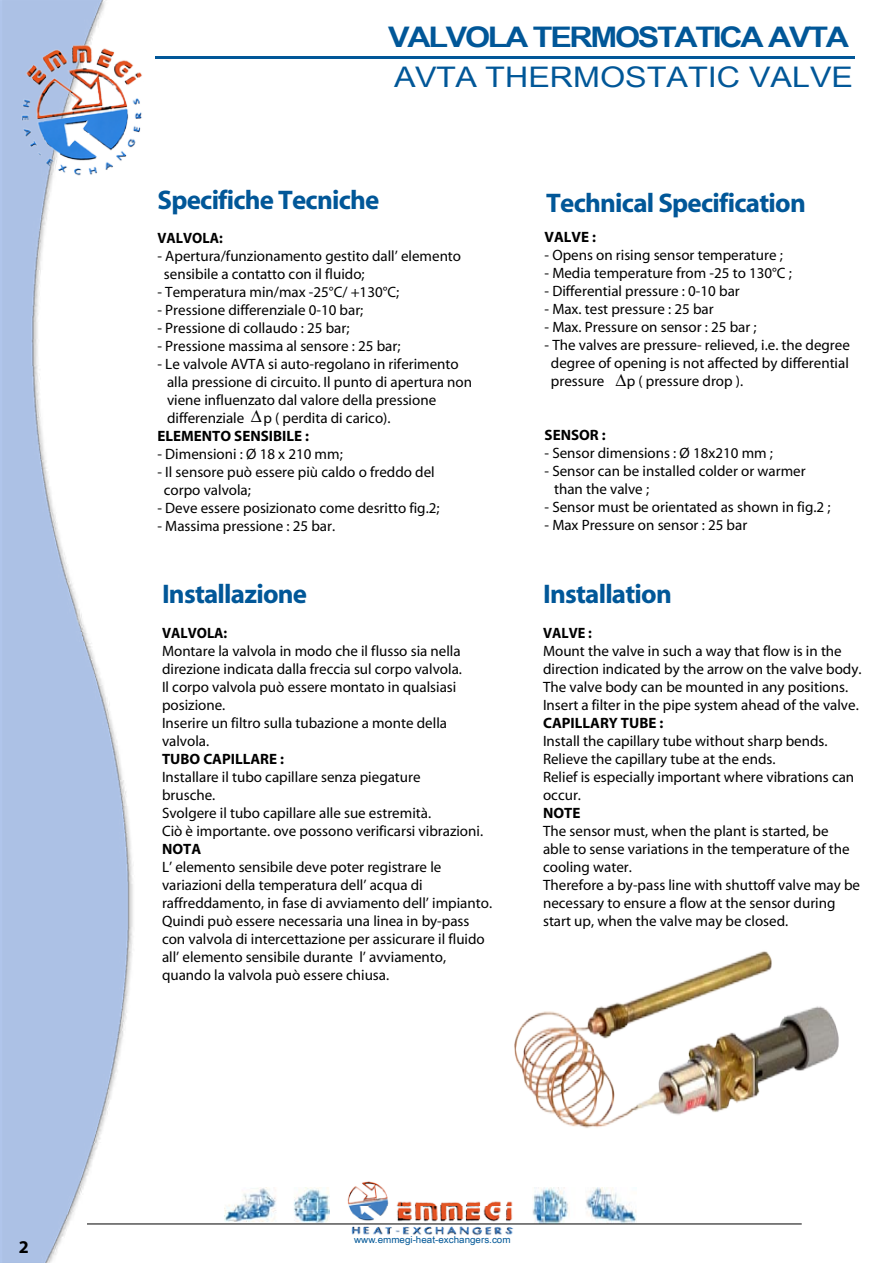
<style>
.page{position:relative;width:893px;height:1263px;background:#fff}
.page>*{position:absolute;margin:0;border:0;box-sizing:border-box;transform-origin:0 0}
.t1{font:700 28.35px "Arial Narrow";letter-spacing:-.06em;color:#015798;scale:1.39 1}
.t2{font:28.35px "Arial Narrow";color:#015798;scale:1.39 1}
.t3{font:700 27px "Myriad";letter-spacing:-.03em;color:#015798}
.t4{font:18px "Arial Narrow";color:#000}
.t5{font:700 18px "Myriad";color:#000}
.t6{font:15px/18px "Myriad";color:#000}
.t7{font:700 15px "Myriad";color:#000}
.t8{font:700 15px "Myriad";color:#000;scale:.95 1}
.t9{font:9.6px "Arial Narrow";color:#005797;scale:1.25 1}
</style>
<div class="page">
<img style="left:0;top:233px;width:135px;height:1030px">
<hr style="left:155px;top:56px;width:699px;height:3px;background:#015798">
<img style="left:0;top:0;width:142px;height:233px">
<img style="left:225px;top:1187px;width:100px;height:36px">
<img style="left:325px;top:1181px;width:257px;height:55px">
<img style="left:532px;top:1192px;width:105px;height:31px">
<hr style="left:87px;top:1223px;width:715px;height:1px;background:#000">
<img style="left:499px;top:951px;width:340px;height:241px">
<p class="t5" style="left:19px;top:1237px;width:11px">2</p>
<h1 class="t1" style="left:388px;top:15px;width:333px">VALVOLA TERMOSTATICA AVTA</h1>
<h1 class="t2" style="left:394px;top:56px;width:332px">AVTA THERMOSTATIC VALVE</h1>
<h2 class="t3" style="left:158px;top:186px;width:223px">Specifiche Tecniche</h2>
<h2 class="t3" style="left:546px;top:189px;width:261px">Technical Specification</h2>
<p class="t8" style="left:158px;top:231px;width:70px">VALVOLA:</p>
<p class="t6" style="left:164px;top:248px;width:299px;text-indent:-6px">- Apertura/funzionamento gestito dall’ elemento sensibile a contatto con il fluido;</p>
<p class="t6" style="left:158px;top:284px;width:243px">- Temperatura min/max -25°C/ +130°C;</p>
<p class="t6" style="left:158px;top:302px;width:207px">- Pressione differenziale 0-10 bar;</p>
<p class="t6" style="left:158px;top:320px;width:193px">- Pressione di collaudo : 25 bar;</p>
<p class="t6" style="left:158px;top:338px;width:244px">- Pressione massima al sensore : 25 bar;</p>
<p class="t6" style="left:167px;top:356px;width:307px;text-indent:-10px">- Le valvole AVTA si auto-regolano in riferimento alla pressione di circuito. Il punto di apertura non viene influenzato dal valore della pressione differenziale</p>
<p class="t4" style="left:251px;top:403px;width:13px">∆</p>
<p class="t6" style="left:263px;top:410px;width:129px">p ( perdita di carico).</p>
<p class="t7" style="left:158px;top:429px;width:153px">ELEMENTO SENSIBILE :</p>
<p class="t6" style="left:158px;top:446px;width:187px">- Dimensioni : Ø 18 x 210 mm;</p>
<p class="t6" style="left:164px;top:464px;width:272px;text-indent:-6px">- Il sensore può essere più caldo o freddo del corpo valvola;</p>
<p class="t6" style="left:158px;top:500px;width:284px">- Deve essere posizionato come desritto fig.2;</p>
<p class="t6" style="left:158px;top:518px;width:179px">- Massima pressione : 25 bar.</p>
<h2 class="t3" style="left:162px;top:580px;width:147px">Installazione</h2>
<p class="t8" style="left:162px;top:625px;width:70px">VALVOLA:</p>
<p class="t6" style="left:162px;top:642px;width:301px">Montare la valvola in modo che il flusso sia nella direzione indicata dalla freccia sul corpo valvola.<br>Il corpo valvola può essere montato in qualsiasi posizione.<br>Inserire un filtro sulla tubazione a monte della valvola.</p>
<p class="t7" style="left:162px;top:751px;width:124px">TUBO CAPILLARE :</p>
<p class="t6" style="left:162px;top:768px;width:323px">Installare il tubo capillare senza piegature<br>brusche.<br>Svolgere il tubo capillare alle sue estremità.<br>Ciò è importante. ove possono verificarsi vibrazioni.</p>
<p class="t7" style="left:162px;top:841px;width:41px">NOTA</p>
<p class="t6" style="left:162px;top:858px;width:332px">L’ elemento sensibile deve poter registrare le variazioni della temperatura dell’ acqua di raffreddamento, in fase di avviamento dell’ impianto.<br>Quindi può essere necessaria una linea in by-pass con valvola di intercettazione per assicurare il fluido all’ elemento sensibile durante l’ avviamento, quando la valvola può essere chiusa.</p>
<p class="t7" style="left:545px;top:229px;width:53px">VALVE :</p>
<p class="t6" style="left:545px;top:246px;width:240px">- Opens on rising sensor temperature ;</p>
<p class="t6" style="left:545px;top:264px;width:249px">- Media temperature from -25 to 130°C ;</p>
<p class="t6" style="left:545px;top:282px;width:197px">- Differential pressure : 0-10 bar</p>
<p class="t6" style="left:545px;top:300px;width:171px">- Max. test pressure : 25 bar</p>
<p class="t6" style="left:545px;top:318px;width:214px">- Max. Pressure on sensor : 25 bar ;</p>
<p class="t6" style="left:551px;top:336px;width:300px;text-align:justify;text-indent:-6px">- The valves are pressure- relieved, i.e. the degree degree of opening is not affected by differential pressure</p>
<p class="t4" style="left:615px;top:367px;width:13px">∆</p>
<p class="t6" style="left:627px;top:372px;width:118px">p ( pressure drop ).</p>
<p class="t7" style="left:545px;top:427px;width:63px">SENSOR :</p>
<p class="t6" style="left:545px;top:444px;width:230px">- Sensor dimensions : Ø 18x210 mm ;</p>
<p class="t6" style="left:554px;top:462px;width:253px;text-indent:-10px">- Sensor can be installed colder or warmer than the valve ;</p>
<p class="t6" style="left:545px;top:498px;width:287px">- Sensor must be orientated as shown in fig.2 ;</p>
<p class="t6" style="left:545px;top:516px;width:204px">- Max Pressure on sensor : 25 bar</p>
<h2 class="t3" style="left:543px;top:580px;width:130px">Installation</h2>
<p class="t8" style="left:543px;top:625px;width:53px">VALVE :</p>
<p class="t6" style="left:543px;top:642px;width:320px">Mount the valve in such a way that flow is in the direction indicated by the arrow on the valve body.<br>The valve body can be mounted in any positions.<br>Insert a filter in the pipe system ahead of the valve.</p>
<p class="t7" style="left:543px;top:715px;width:122px">CAPILLARY TUBE :</p>
<p class="t6" style="left:543px;top:732px;width:313px">Install the capillary tube without sharp bends.<br>Relieve the capillary tube at the ends.<br>Relief is especially important where vibrations can occur.</p>
<p class="t7" style="left:543px;top:805px;width:39px">NOTE</p>
<p class="t6" style="left:543px;top:822px;width:318px">The sensor must, when the plant is started, be<br>able to sense variations in the temperature of the cooling water.<br>Therefore a by-pass line with shuttoff valve may be necessary to ensure a flow at the sensor during start up, when the valve may be closed.</p>
<p class="t9" style="left:354px;top:1232px;width:127px">www.emmegi-heat-exchangers.com</p>
</div>
